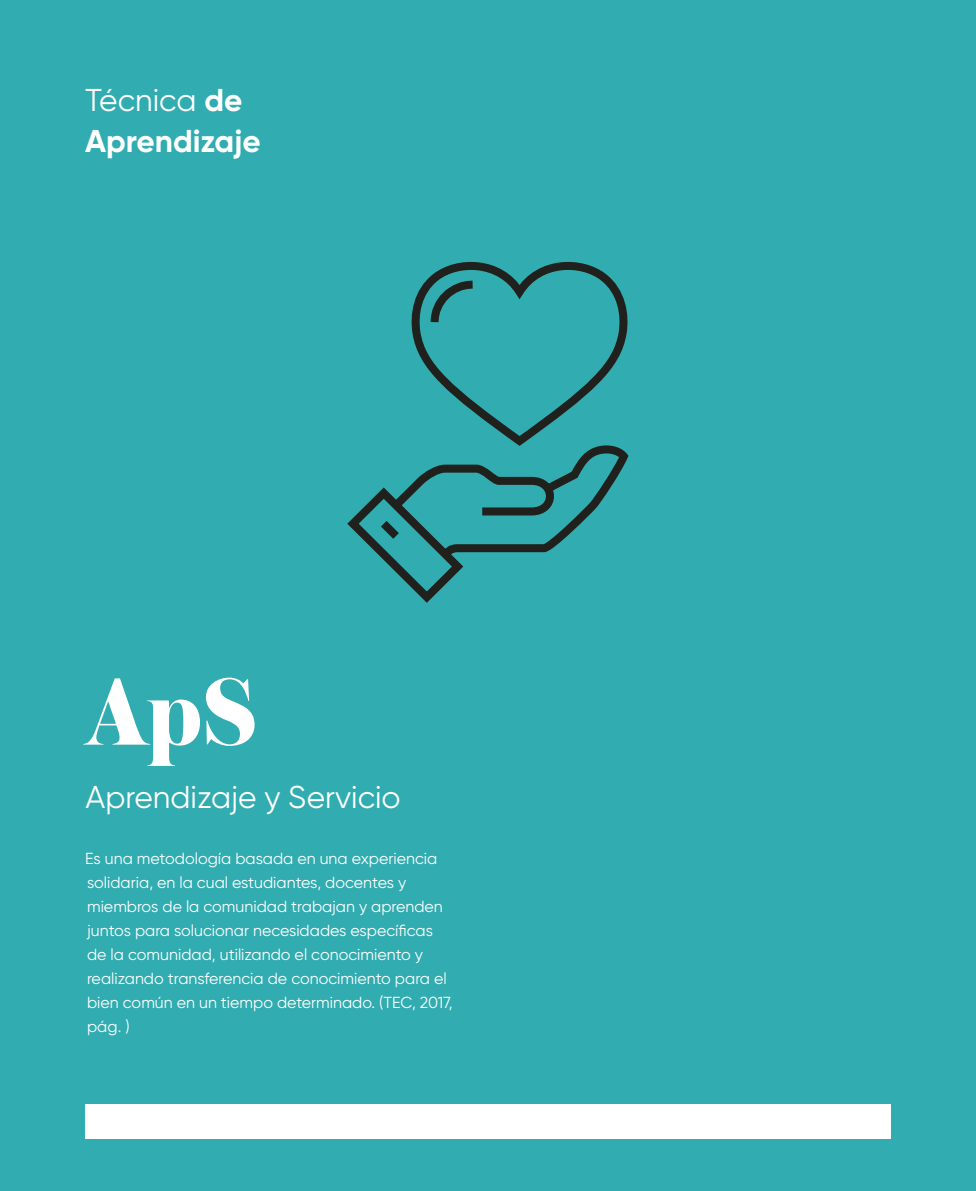
<style>
.page{position:relative;width:976px;height:1191px;background:#fff}
.page>*{position:absolute;margin:0;border:0;box-sizing:border-box;transform-origin:0 0}
.t1{font:800 100px "Austin";color:#fff}
.t2{font:31.6px "Gilroy";color:#fff}
.t3{font:700 31.6px "Gilroy";color:#fff}
.t4{font:16px/24px "Gilroy";color:#fff}
.s1{font-weight:700}
</style>
<div class="page">
<div style="left:0;top:0;width:975px;height:1191px;background:#31acb0"></div>
<div style="left:85px;top:1104px;width:805px;height:34px;background:#fff"></div>
<svg style="left:347px;top:451px;width:282px;height:152px"></svg>
<svg style="left:411px;top:261px;width:217px;height:190px"></svg>
<p class="t2" style="left:85px;top:80px;width:159px">Técnica <span class="s1">de</span></p>
<p class="t3" style="left:85px;top:121px;width:177px">Aprendizaje</p>
<p class="t1" style="left:85px;top:639px;width:172px">ApS</p>
<p class="t2" style="left:86px;top:777px;width:316px">Aprendizaje y Servicio</p>
<p class="t4" style="left:85px;top:846px;width:369px">Es una metodología basada en una experiencia solidaria, en la cual estudiantes, docentes y miembros de la comunidad trabajan y aprenden juntos para solucionar necesidades específicas de la comunidad, utilizando el conocimiento y realizando transferencia de conocimiento para el bien común en un tiempo determinado. (TEC, 2017, pág. )</p>
</div>
